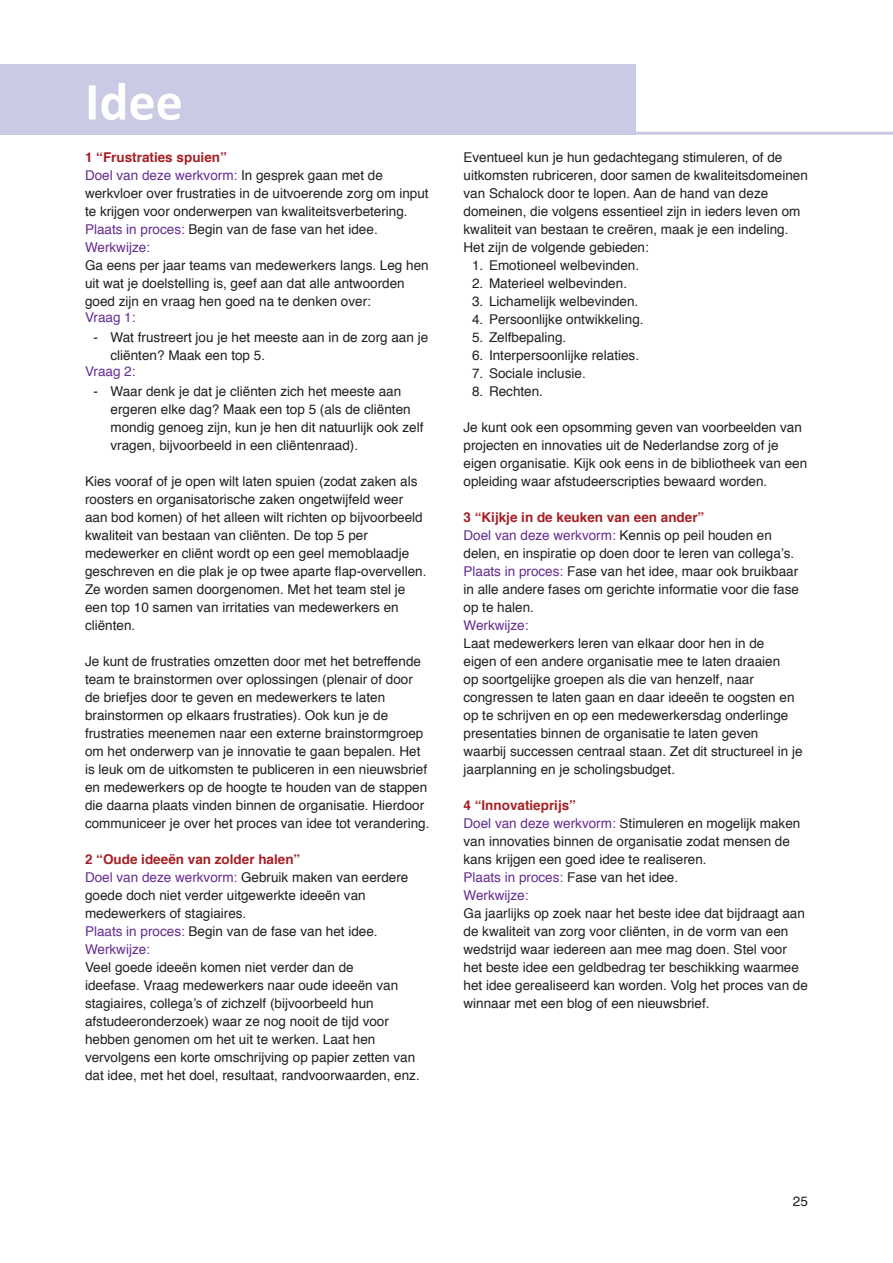
<style>
.page{position:relative;width:893px;height:1263px;background:#fff}
.page>*{position:absolute;margin:0;border:0;box-sizing:border-box;transform-origin:0 0}
.t1{font:700 54px "Calibri";color:#fff}
.t2{font:13.5px/18px "Helvetica";color:#231f20}
.t3{font:13.5px "Helvetica";color:#652d91}
.s1{font-weight:700;color:#a52025}
.s2{color:#652d91}
</style>
<div class="page">
<div style="left:0;top:64px;width:636px;height:71px;background:#cacae5"></div>
<hr style="left:0;top:132px;width:893px;height:3px;background:#cacae5">
<h1 class="t1" style="left:85px;top:67px;width:99px">Idee</h1>
<p class="t2" style="left:85px;top:149px;width:345px"><span class="s1">1 “Frustraties spuien”<br></span><span class="s2">Doel van deze werkvorm:</span> In gesprek gaan met de werkvloer over frustraties in de uitvoerende zorg om input te krijgen voor onderwerpen van kwaliteitsverbetering.<br><span class="s2">Plaats in proces:</span> Begin van de fase van het idee.<br><span class="s2">Werkwijze:</span></p>
<p class="t2" style="left:85px;top:257px;width:345px">Ga eens per jaar teams van medewerkers langs. Leg hen uit wat je doelstelling is, geef aan dat alle antwoorden goed zijn en vraag hen goed na te denken over:</p>
<p class="t3" style="left:85px;top:307px;width:52px">Vraag 1:</p>
<p class="t2" style="left:111px;top:329px;width:319px;text-indent:-17px">- Wat frustreert jou je het meeste aan in de zorg aan je cliënten? Maak een top 5.</p>
<p class="t3" style="left:85px;top:361px;width:52px">Vraag 2:</p>
<p class="t2" style="left:111px;top:383px;width:314px;text-indent:-17px">- Waar denk je dat je cliënten zich het meeste aan ergeren elke dag? Maak een top 5 (als de cliënten mondig genoeg zijn, kun je hen dit natuurlijk ook zelf vragen, bijvoorbeeld in een cliëntenraad).</p>
<p class="t2" style="left:85px;top:473px;width:343px">Kies vooraf of je open wilt laten spuien (zodat zaken als roosters en organisatorische zaken ongetwijfeld weer aan bod komen) of het alleen wilt richten op bijvoorbeeld kwaliteit van bestaan van cliënten. De top 5 per medewerker en cliënt wordt op een geel memoblaadje geschreven en die plak je op twee aparte flap-overvellen.<br>Ze worden samen doorgenomen. Met het team stel je een top 10 samen van irritaties van medewerkers en cliënten.</p>
<p class="t2" style="left:85px;top:653px;width:346px">Je kunt de frustraties omzetten door met het betreffende team te brainstormen over oplossingen (plenair of door de briefjes door te geven en medewerkers te laten brainstormen op elkaars frustraties). Ook kun je de frustraties meenemen naar een externe brainstormgroep om het onderwerp van je innovatie te gaan bepalen. Het is leuk om de uitkomsten te publiceren in een nieuwsbrief en medewerkers op de hoogte te houden van de stappen die daarna plaats vinden binnen de organisatie. Hierdoor communiceer je over het proces van idee tot verandering.</p>
<p class="t2" style="left:85px;top:851px;width:325px"><span class="s1">2 “Oude ideeën van zolder halen”<br></span><span class="s2">Doel van deze werkvorm:</span> Gebruik maken van eerdere goede doch niet verder uitgewerkte ideeën van medewerkers of stagiaires.<br><span class="s2">Plaats in proces:</span> Begin van de fase van het idee.<br><span class="s2">Werkwijze:</span></p>
<p class="t2" style="left:85px;top:959px;width:336px">Veel goede ideeën komen niet verder dan de<br>ideefase. Vraag medewerkers naar oude ideeën van stagiaires, collega’s of zichzelf (bijvoorbeeld hun afstudeeronderzoek) waar ze nog nooit de tijd voor hebben genomen om het uit te werken. Laat hen vervolgens een korte omschrijving op papier zetten van dat idee, met het doel, resultaat, randvoorwaarden, enz.</p>
<p class="t2" style="left:463px;top:149px;width:346px">Eventueel kun je hun gedachtegang stimuleren, of de uitkomsten rubriceren, door samen de kwaliteitsdomeinen van Schalock door te lopen. Aan de hand van deze domeinen, die volgens essentieel zijn in ieders leven om kwaliteit van bestaan te creëren, maak je een indeling.<br>Het zijn de volgende gebieden:</p>
<p class="t2" style="left:472px;top:256px;width:169px">1. Emotioneel welbevinden.</p>
<p class="t2" style="left:472px;top:274px;width:157px">2. Materieel welbevinden.</p>
<p class="t2" style="left:472px;top:292px;width:168px">3. Lichamelijk welbevinden.</p>
<p class="t2" style="left:472px;top:310px;width:173px">4. Persoonlijke ontwikkeling.</p>
<p class="t2" style="left:472px;top:328px;width:96px">5. Zelfbepaling.</p>
<p class="t2" style="left:472px;top:346px;width:169px">6. Interpersoonlijke relaties.</p>
<p class="t2" style="left:472px;top:364px;width:115px">7. Sociale inclusie.</p>
<p class="t2" style="left:472px;top:382px;width:73px">8. Rechten.</p>
<p class="t2" style="left:463px;top:418px;width:345px">Je kunt ook een opsomming geven van voorbeelden van projecten en innovaties uit de Nederlandse zorg of je eigen organisatie. Kijk ook eens in de bibliotheek van een opleiding waar afstudeerscripties bewaard worden.</p>
<p class="t2" style="left:463px;top:508px;width:337px"><span class="s1">3 “Kijkje in de keuken van een ander”<br></span><span class="s2">Doel van deze werkvorm:</span> Kennis op peil houden en delen, en inspiratie op doen door te leren van collega’s.<br><span class="s2">Plaats in proces:</span> Fase van het idee, maar ook bruikbaar in alle andere fases om gerichte informatie voor die fase op te halen.</p>
<p class="t3" style="left:463px;top:615px;width:67px">Werkwijze:</p>
<p class="t2" style="left:463px;top:634px;width:341px">Laat medewerkers leren van elkaar door hen in de<br>eigen of een andere organisatie mee te laten draaien<br>op soortgelijke groepen als die van henzelf, naar congressen te laten gaan en daar ideeën te oogsten en op te schrijven en op een medewerkersdag onderlinge presentaties binnen de organisatie te laten geven waarbij successen centraal staan. Zet dit structureel in je jaarplanning en je scholingsbudget.</p>
<p class="t2" style="left:463px;top:796px;width:338px"><span class="s1">4 “Innovatieprijs”<br></span><span class="s2">Doel van deze werkvorm:</span> Stimuleren en mogelijk maken van innovaties binnen de organisatie zodat mensen de kans krijgen een goed idee te realiseren.<br><span class="s2">Plaats in proces:</span> Fase van het idee.<br><span class="s2">Werkwijze:</span></p>
<p class="t2" style="left:463px;top:904px;width:346px">Ga jaarlijks op zoek naar het beste idee dat bijdraagt aan de kwaliteit van zorg voor cliënten, in de vorm van een wedstrijd waar iedereen aan mee mag doen. Stel voor het beste idee een geldbedrag ter beschikking waarmee het idee gerealiseerd kan worden. Volg het proces van de winnaar met een blog of een nieuwsbrief.</p>
<p class="t2" style="left:793px;top:1193px;width:17px">25</p>
</div>
